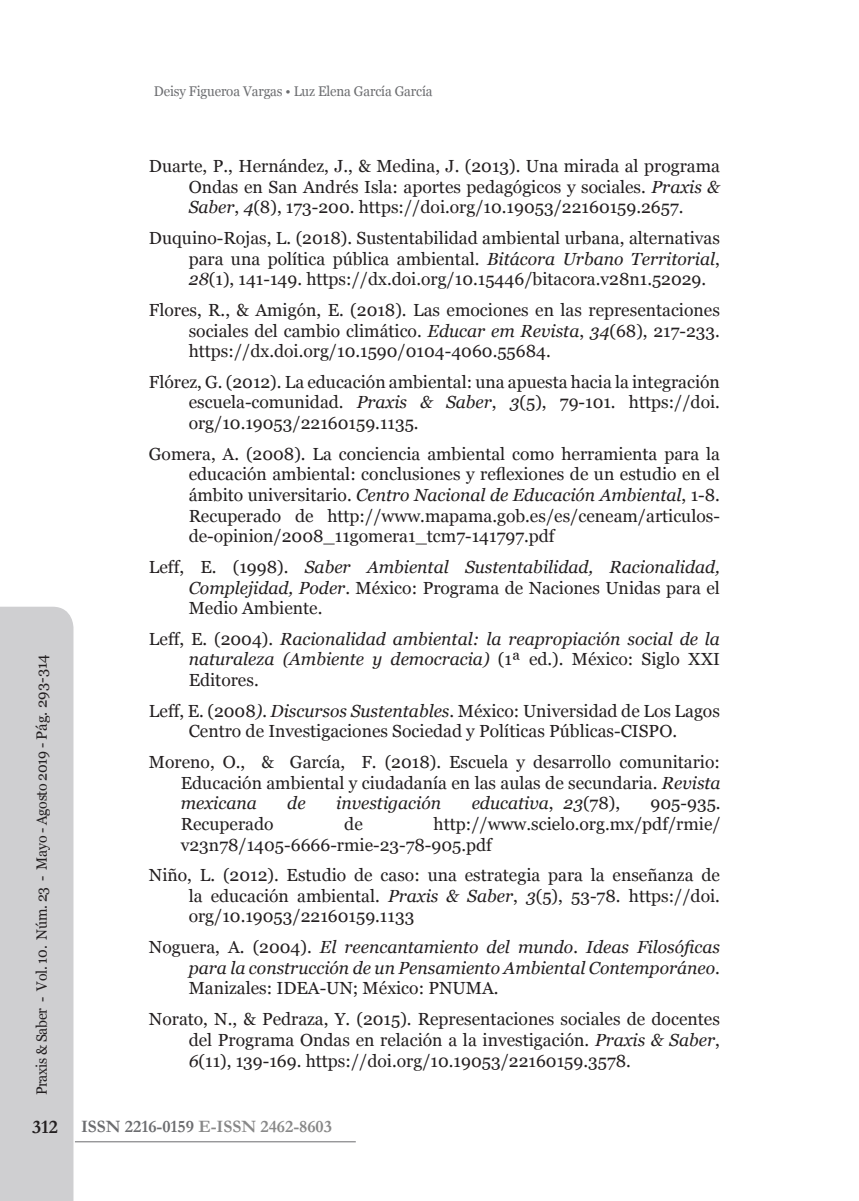
<style>
.page{position:relative;width:859px;height:1201px;background:#fff}
.page>*{position:absolute;margin:0;border:0;box-sizing:border-box;transform-origin:0 0}
.t1{font:17.5px/20.7px "Georgia";color:#231f20;text-align:justify}
.t2{font:italic 17.5px/20.7px "Georgia";color:#231f20;text-align:justify}
.t3{font:600 17.5px "Garamond";color:#888}
.t4{font:14.88px "Georgia";letter-spacing:-.02em;color:#231f20;scale:.95 1}
.t5{font:14px "Georgia";letter-spacing:-.01em;color:#6c6d70;scale:.95 1}
.s1{font-style:italic}
.s2{font-style:normal}
.s3{font-size:19.25px;color:#231f20}
.s4{color:#6c6d70}
</style>
<div class="page">
<div style="left:0;top:606px;width:73px;height:594px;background:#cfcfd1"></div>
<hr style="left:75px;top:1141px;width:280px;height:1px;background:#6c6c6e">
<p class="t5" style="left:154px;top:82px;width:294px">Deisy Figueroa Vargas • Luz Elena García García</p>
<p class="t1" style="left:189px;top:156px;width:532px;text-indent:-40px">Duarte, P., Hernández, J., &amp; Medina, J. (2013). Una mirada al programa Ondas en San Andrés Isla: aportes pedagógicos y sociales. <span class="s1">Praxis &amp; Saber</span>, <span class="s1">4</span>(8), 173-200. https://doi.org/10.19053/22160159.2657.</p>
<p class="t1" style="left:189px;top:228px;width:532px;text-indent:-40px">Duquino-Rojas, L. (2018). Sustentabilidad ambiental urbana, alternativas para una política pública ambiental. <span class="s1">Bitácora Urbano Territorial</span>, <span class="s1">28</span>(1), 141-149. https://dx.doi.org/10.15446/bitacora.v28n1.52029.</p>
<p class="t1" style="left:189px;top:300px;width:532px;text-indent:-40px">Flores, R., &amp; Amigón, E. (2018). Las emociones en las representaciones sociales del cambio climático. <span class="s1">Educar em Revista</span>, <span class="s1">34</span>(68), 217-233. https://dx.doi.org/10.1590/0104-4060.55684.</p>
<p class="t1" style="left:189px;top:372px;width:532px;text-indent:-40px">Flórez, G. (2012). La educación ambiental: una apuesta hacia la integración escuela-comunidad. <span class="s1">Praxis &amp; Saber</span>, <span class="s1">3</span>(5), 79-101. https://doi. org/10.19053/22160159.1135.</p>
<p class="t1" style="left:189px;top:443px;width:532px;text-indent:-40px">Gomera, A. (2008). La conciencia ambiental como herramienta para la educación ambiental: conclusiones y reflexiones de un estudio en el ámbito universitario. <span class="s1">Centro Nacional de Educación Ambiental</span>, 1-8.<br>Recuperado de http://www.mapama.gob.es/es/ceneam/articulos&shy;de-opinion/2008_11gomera1_tcm7-141797.pdf</p>
<p class="t1" style="left:189px;top:557px;width:532px;text-indent:-40px">Leff, E. (1998). <span class="s1">Saber Ambiental Sustentabilidad, Racionalidad, Complejidad, Poder</span>. México: Programa de Naciones Unidas para el Medio Ambiente.</p>
<p class="t2" style="left:189px;top:628px;width:532px;text-indent:-40px"><span class="s2">Leff, E. (2004).</span> Racionalidad ambiental: la reapropiación social de la naturaleza (Ambiente y democracia) <span class="s2">(1ª ed.). México: Siglo XXI Editores.</span></p>
<p class="t1" style="left:149px;top:700px;width:572px;text-align:center">Leff, E. (2008<span class="s1">). Discursos Sustentables</span>. México: Universidad de Los Lagos<br>Centro de Investigaciones Sociedad y Políticas Públicas-CISPO.</p>
<p class="t1" style="left:181px;top:752px;width:541px;text-indent:-32px">Moreno, O., &amp; García, F. (2018). Escuela y desarrollo comunitario:<br>Educación ambiental y ciudadanía en las aulas de secundaria. <span class="s1">Revista mexicana</span></p>
<p class="t4" style="left:33px;top:1095px;width:466px;rotate:-90deg">Praxis &amp; Saber - Vol. 10. Núm. 23 - Mayo - Agosto 2019 - Pág. 293-314</p>
<p class="t3" style="left:32px;top:1114px;width:301px"><span class="s3">312</span> <span class="s4">ISSN 2216-0159</span> E-ISSN 2462-8603</p>
<p class="t2" style="left:287px;top:793px;width:20px">de</p>
<p class="t2" style="left:336px;top:793px;width:106px">investigación</p>
<p class="t2" style="left:471px;top:793px;width:150px">educativa<span class="s2">,</span> 23<span class="s2">(78),</span></p>
<p class="t1" style="left:650px;top:793px;width:71px">905-935.</p>
<p class="t1" style="left:181px;top:814px;width:541px;text-indent:253px">http://www.scielo.org.mx/pdf/rmie/ v23n78/1405-6666-rmie-23-78-905.pdf</p>
<p class="t1" style="left:188px;top:865px;width:532px;text-indent:-40px">Niño, L. (2012). Estudio de caso: una estrategia para la enseñanza de la educación ambiental. <span class="s1">Praxis &amp; Saber</span>, <span class="s1">3</span>(5), 53-78. https://doi. org/10.19053/22160159.1133</p>
<p class="t2" style="left:188px;top:936px;width:532px;text-indent:-40px"><span class="s2">Noguera, A. (2004).</span> El reencantamiento del mundo. Ideas Filosóficas para la construcción de un Pensamiento Ambiental Contemporáneo<span class="s2">.<br>Manizales: IDEA-UN; México: PNUMA.</span></p>
<p class="t1" style="left:188px;top:1008px;width:532px;text-indent:-40px">Norato, N., &amp; Pedraza, Y. (2015). Representaciones sociales de docentes del Programa Ondas en relación a la investigación. <span class="s1">Praxis &amp; Saber</span>, <span class="s1">6</span>(11), 139-169. https://doi.org/10.19053/22160159.3578.</p>
<p class="t1" style="left:181px;top:814px;width:94px">Recuperado</p>
<p class="t1" style="left:344px;top:814px;width:20px">de</p>
</div>
